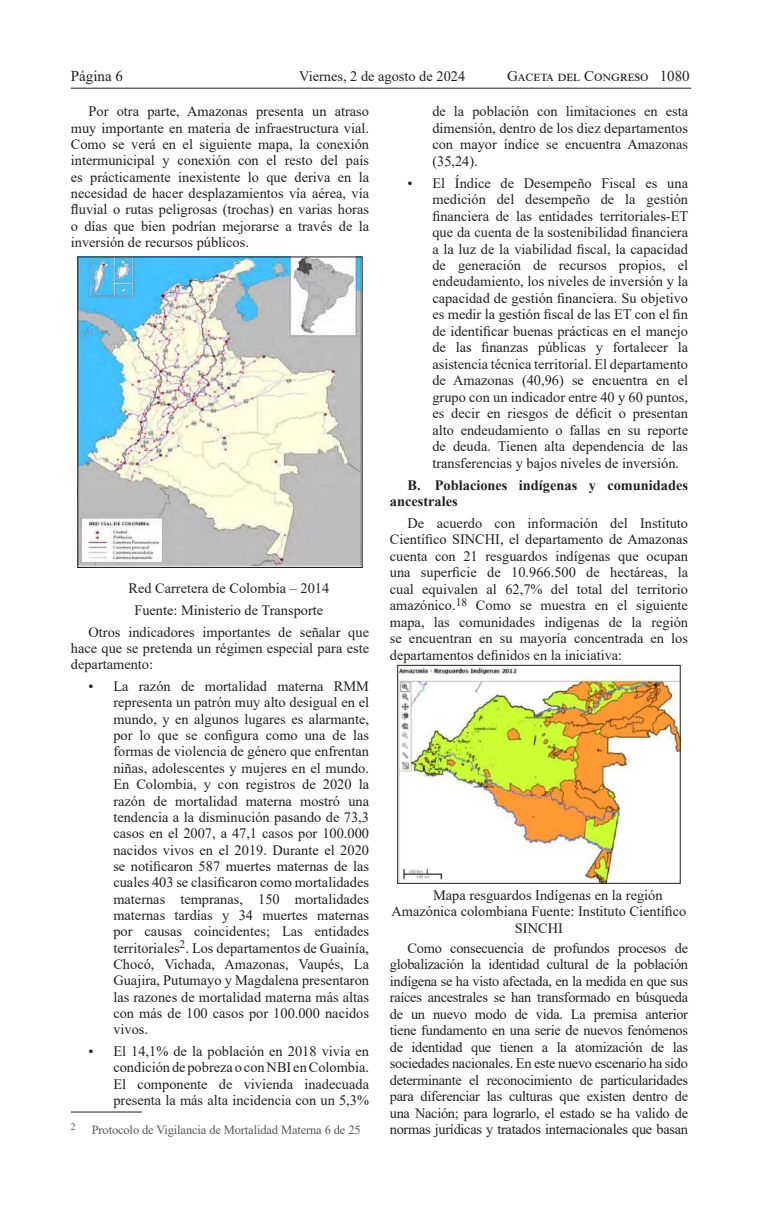
<style>
.page{position:relative;width:762px;height:1205px;background:#fff}
.page>*{position:absolute;margin:0;border:0;box-sizing:border-box;transform-origin:0 0}
.t1{font:15px "Times New Roman";color:#231f20}
.t2{font:14.38px/16.5px "Times New Roman";color:#231f20;text-align:justify}
.t3{font:700 14.38px/16.5px "Times New Roman";color:#231f20}
.t4{font:12.5px "Times New Roman";letter-spacing:-.01em;color:#57585a}
.t5{font:10px "Times New Roman";color:#57585a}
</style>
<div class="page">
<hr style="left:71px;top:88px;width:620px;height:1px;background:#231f20">
<img style="left:80px;top:259px;width:280px;height:307px">
<hr style="left:71px;top:1111px;width:71px;height:1px;background:#231f20">
<img style="left:399px;top:667px;width:279px;height:214px">
<div style="left:397px;top:665px;width:283px;height:218px;border:1px solid #231f20"></div>
<p class="t1" style="left:71px;top:65px;width:54px">Página 6</p>
<p class="t2" style="left:299px;top:67px;width:168px">Viernes, 2 de agosto de 2024</p>
<p class="t1" style="left:507px;top:65px;width:184px">Gaceta del Congreso 1080</p>
<p class="t2" style="left:71px;top:103px;width:300px;text-indent:18px">Por otra parte, Amazonas presenta un atraso muy importante en materia de infraestructura vial.<br>Como se verá en el siguiente mapa, la conexión intermunicipal y conexión con el resto del país es prácticamente inexistente lo que deriva en la necesidad de hacer desplazamientos vía aérea, vía fluvial o rutas peligrosas (trochas) en varias horas o días que bien podrían mejorarse a través de la inversión de recursos públicos.</p>
<p class="t2" style="left:432px;top:103px;width:257px">de la población con limitaciones en esta dimensión, dentro de los diez departamentos con mayor índice se encuentra Amazonas (35,24).</p>
<p class="t2" style="left:432px;top:174px;width:257px;text-indent:-25px">• El Índice de Desempeño Fiscal es una medición del desempeño de la gestión financiera de las entidades territoriales-ET que da cuenta de la sostenibilidad financiera a la luz de la viabilidad fiscal, la capacidad de generación de recursos propios, el endeudamiento, los niveles de inversión y la capacidad de gestión financiera. Su objetivo es medir la gestión fiscal de las ET con el fin de identificar buenas prácticas en el manejo de las finanzas públicas y fortalecer la asistencia técnica territorial. El departamento de Amazonas (40,96) se encuentra en el grupo con un indicador entre 40 y 60 puntos, es decir en riesgos de déficit o presentan alto endeudamiento o fallas en su reporte de deuda. Tienen alta dependencia de las transferencias y bajos niveles de inversión.</p>
<p class="t3" style="left:390px;top:476px;width:300px;text-indent:18px">B. Poblaciones indígenas y comunidades ancestrales</p>
<p class="t2" style="left:390px;top:514px;width:300px;text-indent:18px">De acuerdo con información del Instituto Científico SINCHI, el departamento de Amazonas cuenta con 21 resguardos indígenas que ocupan una superficie de 10.966.500 de hectáreas, la cual equivalen al 62,7% del total del territorio amazónico.<sup>18</sup> Como se muestra en el siguiente mapa, las comunidades indígenas de la región se encuentran en su mayoría concentrada en los departamentos definidos en la iniciativa:</p>
<p class="t2" style="left:89px;top:577px;width:282px;line-height:21.6px;text-align:center">Red Carretera de Colombia – 2014<br>Fuente: Ministerio de Transporte<br>Otros indicadores importantes de señalar que</p>
<p class="t2" style="left:71px;top:640px;width:300px">hace que se pretenda un régimen especial para este departamento:</p>
<p class="t2" style="left:113px;top:678px;width:257px;text-indent:-25px">• La razón de mortalidad materna RMM representa un patrón muy alto desigual en el mundo, y en algunos lugares es alarmante, por lo que se configura como una de las formas de violencia de género que enfrentan niñas, adolescentes y mujeres en el mundo.<br>En Colombia, y con registros de 2020 la razón de mortalidad materna mostró una tendencia a la disminución pasando de 73,3 casos en el 2007, a 47,1 casos por 100.000 nacidos vivos en el 2019. Durante el 2020 se notificaron 587 muertes maternas de las cuales 403 se clasificaron como mortalidades maternas tempranas, 150 mortalidades maternas tardías y 34 muertes maternas por causas coincidentes; Las entidades territoriales<sup>2</sup>. Los departamentos de Guainía, Chocó, Vichada, Amazonas, Vaupés, La Guajira, Putumayo y Magdalena presentaron las razones de mortalidad materna más altas con más de 100 casos por 100.000 nacidos vivos.</p>
<p class="t2" style="left:113px;top:1042px;width:257px;text-indent:-25px">• El 14,1% de la población en 2018 vivía en condición de pobreza o con NBI en Colombia.<br>El componente de vivienda inadecuada presenta la más alta incidencia con un 5,3%</p>
<p class="t5" style="left:71px;top:1119px;width:6px">2</p>
<p class="t4" style="left:92px;top:1121px;width:270px">Protocolo de Vigilancia de Mortalidad Materna 6 de 25</p>
<p class="t2" style="left:433px;top:886px;width:231px">Mapa resguardos Indígenas en la región</p>
<p class="t2" style="left:392px;top:902px;width:296px">Amazónica colombiana Fuente: Instituto Científico</p>
<p class="t2" style="left:515px;top:919px;width:49px">SINCHI</p>
<p class="t2" style="left:390px;top:939px;width:300px;text-indent:18px">Como consecuencia de profundos procesos de globalización la identidad cultural de la población indígena se ha visto afectada, en la medida en que sus raíces ancestrales se han transformado en búsqueda de un nuevo modo de vida. La premisa anterior tiene fundamento en una serie de nuevos fenómenos de identidad que tienen a la atomización de las sociedades nacionales. En este nuevo escenario ha sido determinante el reconocimiento de particularidades para diferenciar las culturas que existen dentro de una Nación; para lograrlo, el estado se ha valido de normas jurídicas y tratados internacionales que basan</p>
</div>
